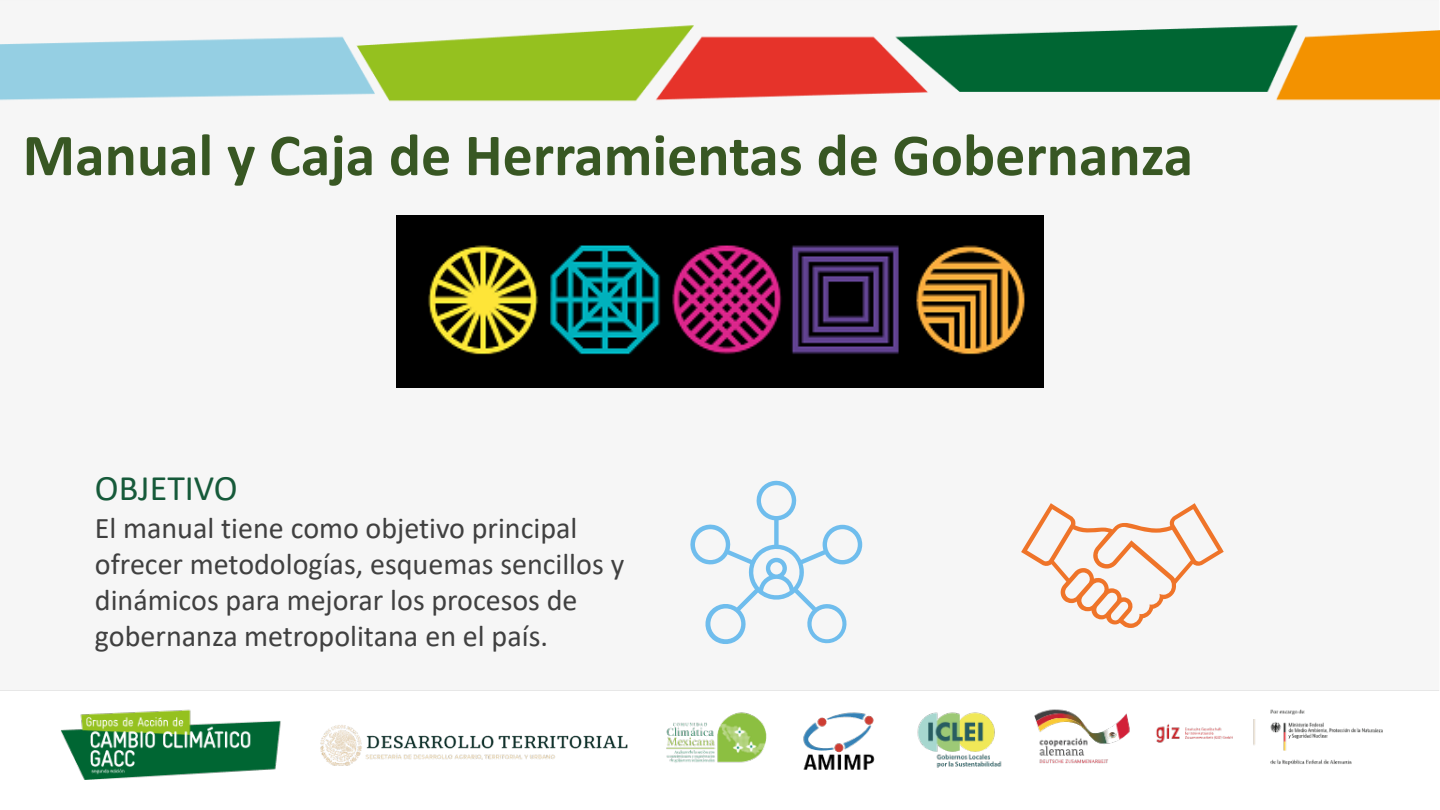
<style>
.page{position:relative;width:1440px;height:810px;background:#fff}
.page>*{position:absolute;margin:0;border:0;box-sizing:border-box;transform-origin:0 0}
.t1{font:700 60px "Calibri";color:#385723}
.t2{font:36px "Calibri";color:#165a3a}
.t3{font:30.15px "Calibri";color:#404040}
.t4{font:30px/36px "Calibri";color:#404040}
</style>
<div class="page">
<img style="left:0;top:25px;width:1440px;height:755px">
<img style="left:310px;top:721px;width:334px;height:46px">
<img style="left:397px;top:215px;width:646px;height:172px">
<svg style="left:688px;top:480px;width:174px;height:167px"></svg>
<svg style="left:1021px;top:503px;width:203px;height:125px"></svg>
<h1 class="t1" style="left:23px;top:113px;width:1172px">Manual y Caja de Herramientas de Gobernanza</h1>
<p class="t2" style="left:95px;top:463px;width:144px">OBJETIVO</p>
<p class="t4" style="left:95px;top:509px;width:531px">El manual tiene como objetivo principal ofrecer metodologías, esquemas sencillos y dinámicos para mejorar los procesos de</p>
<p class="t3" style="left:95px;top:615px;width:455px">gobernanza metropolitana en el país.</p>
</div>
